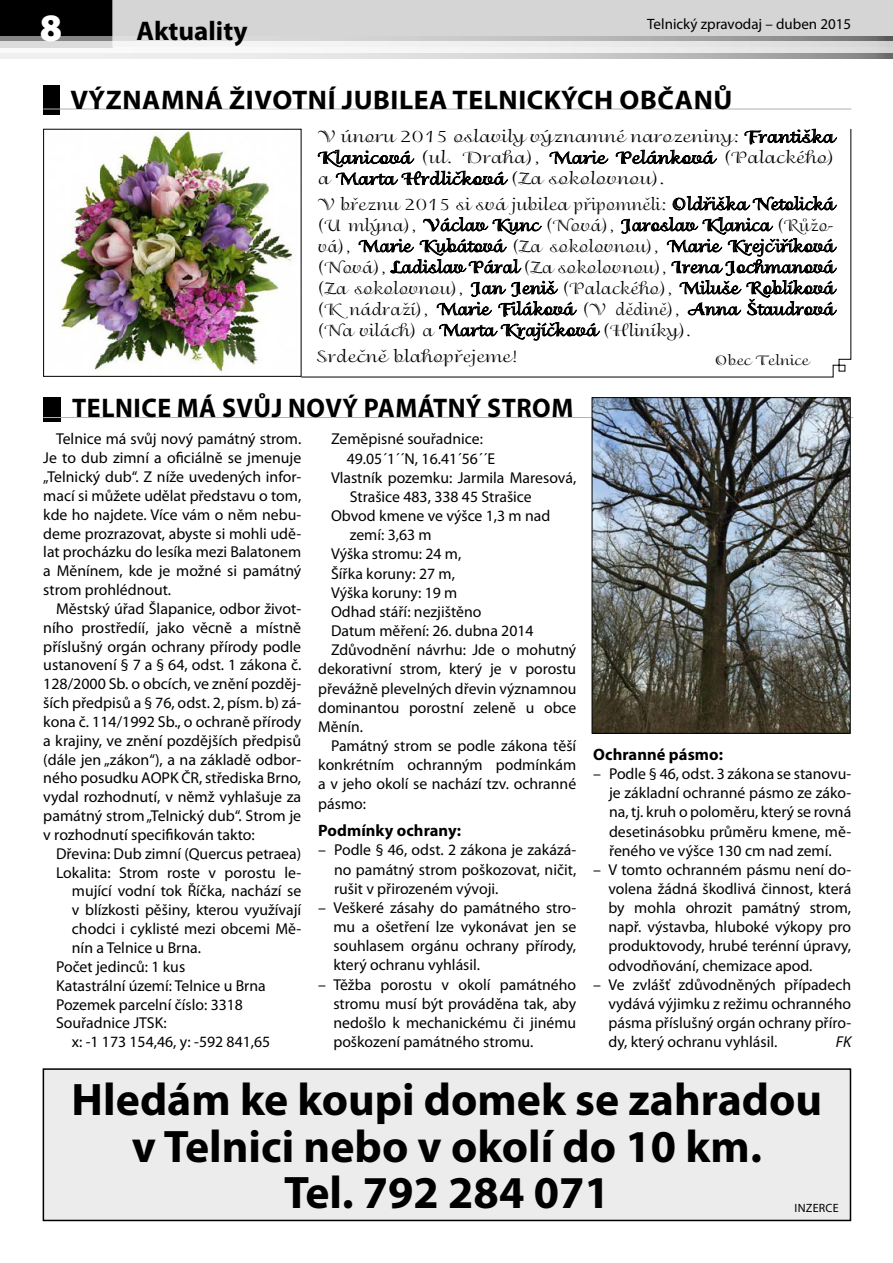
<style>
.page{position:relative;width:893px;height:1263px;background:#fff}
.page>*{position:absolute;margin:0;border:0;box-sizing:border-box;transform-origin:0 0}
.t1{font:700 45.75px/46.5px "Myriad Pro";color:#000;text-align:center}
.t2{font:900 39px "Myriad Pro";color:#fff}
.t3{font:700 27px "Myriad Pro";letter-spacing:.02em;color:#000}
.t4{font:700 27px "Myriad Pro";letter-spacing:.02em;color:#000;scale:.96 1}
.t5{font:700 27px "Myriad Pro";color:#000}
.t6{font:italic 18px/21px "Isadora";color:#000;scale:1.2 1}
.t7{font:italic 18px/21px "Isadora";color:#000;text-align:justify;scale:1.25 1}
.t8{font:italic 18px "Isadora";color:#000;scale:1.24 1}
.t9{font:700 16.5px "Myriad Pro";letter-spacing:.005em;color:#000}
.t10{font:15.75px/18.9px "Myriad Pro";color:#000;text-align:justify}
.t11{font:italic 15.75px "Myriad Pro";color:#000}
.t12{font:15px "Myriad Pro";color:#000}
.t13{font:italic 15px "Isadora";color:#000;scale:1.24 1}
.t14{font:12px "Myriad Pro";letter-spacing:.02em;color:#000}
</style>
<div class="page">
<div style="left:0;top:0;width:112px;height:47px;background:#000"></div>
<div style="left:112px;top:0;width:781px;height:47px;background:#d5d5d5"></div>
<svg style="left:0;top:37px;width:893px;height:21px"></svg>
<svg style="left:0;top:42px;width:893px;height:11px;fill:#f0f0f0"></svg>
<div style="left:43px;top:85px;width:17px;height:30px;background:#000"></div>
<hr style="left:43px;top:109px;width:808px;height:1px;background:#b1b1b0">
<img style="left:60px;top:131px;width:232px;height:241px">
<div style="left:43px;top:129px;width:258px;height:248px;border:1px solid #000"></div>
<svg style="left:301px;top:128px;width:551px;height:250px"></svg>
<svg style="left:615px;top:128px;width:222px;height:217px"></svg>
<svg style="left:318px;top:134px;width:291px;height:231px"></svg>
<div style="left:43px;top:1069px;width:807px;height:151px;background:#ececec"></div>
<div style="left:43px;top:1068px;width:808px;height:153px;border:2px solid #000"></div>
<div style="left:43px;top:397px;width:17px;height:25px;background:#000"></div>
<hr style="left:43px;top:417px;width:810px;height:1px;background:#b1b1b0">
<img style="left:594px;top:399px;width:254px;height:332px">
<div style="left:592px;top:397px;width:258px;height:336px;border:1px solid #000"></div>
<h2 class="t2" style="left:40px;top:1px;width:24px">8</h2>
<h3 class="t5" style="left:136px;top:14px;width:113px">Aktuality</h3>
<p class="t12" style="left:647px;top:14px;width:205px">Telnický zpravodaj – duben 2015</p>
<h3 class="t3" style="left:70px;top:82px;width:663px">VÝZNAMNÁ ŽIVOTNÍ JUBILEA TELNICKÝCH OBČANŮ</h3>
<p class="t7" style="left:319px;top:126px;width:415px">V únoru 2015oslavily významné narozeniny:Františka Klanicová (ul. Draha), Marie Pelánková (Palackého) a Marta Hrdlicˇková (Za sokolovnou).</p>
<p class="t6" style="left:319px;top:194px;width:437px">V brˇeznu 2015si svá jubilea prˇipomneˇli:Oldrˇiška Netolická (U mlýna),Václav Kunc (Nová),Jaroslav Klanica (Ru˚žo&shy;vá), Marie Kubátová (Za sokolovnou), Marie Krejcˇirˇíková (Nová),Ladislav Páral (Za sokolovnou),Irena Jochmanová (Za sokolovnou),Jan Jeniš (Palackého),Miluše Roblíková (Knádraží), Marie Filáková (V deˇdineˇ), Anna Štaudrová (Na vilách) a Marta Krajícˇková (Hliníky).</p>
<p class="t8" style="left:319px;top:347px;width:170px">Srdecˇneˇblahoprˇejeme!</p>
<p class="t13" style="left:716px;top:352px;width:77px">Obec Telnice</p>
<h3 class="t4" style="left:72px;top:391px;width:523px">TELNICE MÁ SVŮJ NOVÝ PAMÁTNÝ STROM</h3>
<p class="t10" style="left:43px;top:429px;width:259px;text-indent:13px">Telnice má svůj nový památný strom.<br>Je to dub zimní a oficiálně se jmenuje „Telnický dub“. Z níže uvedených infor&shy;mací si můžete udělat představu o tom, kde ho najdete. Více vám o něm nebu&shy;deme prozrazovat, abyste si mohli udě&shy;lat procházku do lesíka mezi Balatonem a Měnínem, kde je možné si památný strom prohlédnout.</p>
<p class="t10" style="left:43px;top:599px;width:259px;text-indent:13px">Městský úřad Šlapanice, odbor život&shy;ního prostředíí, jako věcně a místně příslušný orgán ochrany přírody podle ustanovení § 7 a § 64, odst. 1 zákona č.<br>128/2000 Sb. o obcích, ve znění pozděj&shy;ších předpisů a § 76, odst. 2, písm. b) zá&shy;kona č. 114/1992 Sb., o ochraně přírody a krajiny, ve znění pozdějších předpisů (dále jen „zákon“), a na základě odbor&shy;ného posudku AOPK ČR, střediska Brno, vydal rozhodnutí, v němž vyhlašuje za památný strom „Telnický dub“. Strom je v rozhodnutí specifikován takto:</p>
<p class="t10" style="left:56px;top:844px;width:247px">Dřevina: Dub zimní (Quercus petraea)</p>
<p class="t10" style="left:56px;top:863px;width:247px">Lokalita: Strom roste v porostu le-</p>
<p class="t10" style="left:72px;top:881px;width:231px">mující vodní tok Říčka, nachází se</p>
<p class="t10" style="left:72px;top:900px;width:231px">v blízkosti pěšiny, kterou využívají</p>
<p class="t10" style="left:72px;top:919px;width:231px">chodci i cyklisté mezi obcemi Mě-</p>
<p class="t10" style="left:72px;top:938px;width:131px">nín a Telnice u Brna.</p>
<p class="t10" style="left:56px;top:957px;width:131px">Počet jedinců: 1 kus</p>
<p class="t10" style="left:56px;top:976px;width:211px">Katastrální území: Telnice u Brna</p>
<p class="t10" style="left:56px;top:994px;width:188px">Pozemek parcelní číslo: 3318</p>
<p class="t10" style="left:56px;top:1013px;width:112px">Souřadnice JTSK:</p>
<p class="t10" style="left:72px;top:1032px;width:200px">x: -1 173 154,46, y: -592 841,65</p>
<p class="t10" style="left:331px;top:429px;width:153px">Zeměpisné souřadnice:</p>
<p class="t10" style="left:347px;top:448px;width:150px">49.05´1´´N, 16.41´56´´E</p>
<p class="t10" style="left:331px;top:468px;width:247px">Vlastník pozemku: Jarmila Maresová,</p>
<p class="t10" style="left:350px;top:487px;width:183px">Strašice 483, 338 45 Strašice</p>
<p class="t10" style="left:331px;top:506px;width:221px">Obvod kmene ve výšce 1,3 m nad</p>
<p class="t10" style="left:350px;top:525px;width:83px">zemí: 3,63 m</p>
<p class="t10" style="left:331px;top:544px;width:132px">Výška stromu: 24 m,</p>
<p class="t10" style="left:331px;top:563px;width:125px">Šířka koruny: 27 m,</p>
<p class="t10" style="left:331px;top:583px;width:128px">Výška koruny: 19 m</p>
<p class="t10" style="left:331px;top:602px;width:152px">Odhad stáří: nezjištěno</p>
<p class="t10" style="left:331px;top:621px;width:204px">Datum měření: 26. dubna 2014</p>
<p class="t10" style="left:331px;top:640px;width:247px">Zdůvodnění návrhu: Jde o mohutný</p>
<p class="t10" style="left:318px;top:659px;width:259px">dekorativní strom, který je v porostu</p>
<p class="t10" style="left:318px;top:679px;width:259px">převážně plevelných dřevin významnou</p>
<p class="t10" style="left:318px;top:698px;width:259px">dominantou porostní zeleně u obce</p>
<p class="t10" style="left:318px;top:717px;width:46px">Měnín.</p>
<p class="t10" style="left:331px;top:736px;width:247px">Památný strom se podle zákona těší</p>
<p class="t10" style="left:318px;top:755px;width:259px">konkrétním ochranným podmínkám</p>
<p class="t10" style="left:318px;top:774px;width:259px">a v jeho okolí se nachází tzv. ochranné</p>
<p class="t10" style="left:318px;top:794px;width:49px">pásmo:</p>
<p class="t9" style="left:318px;top:820px;width:144px">Podmínky ochrany:</p>
<p class="t10" style="left:334px;top:840px;width:244px;text-indent:-16px">– Podle § 46, odst. 2 zákona je zakázá&shy;no památný strom poškozovat, ničit, rušit v přirozeném vývoji.</p>
<p class="t10" style="left:333px;top:898px;width:244px;text-indent:-15px">– Veškeré zásahy do památného stro&shy;mu a ošetření lze vykonávat jen se souhlasem orgánu ochrany přírody, který ochranu vyhlásil.</p>
<p class="t10" style="left:333px;top:974px;width:244px;text-indent:-15px">– Těžba porostu v okolí památného stromu musí být prováděna tak, aby nedošlo k mechanickému či jinému poškození památného stromu.</p>
<p class="t9" style="left:593px;top:744px;width:131px">Ochranné pásmo:</p>
<p class="t10" style="left:609px;top:764px;width:244px;text-indent:-16px">– Podle § 46, odst. 3 zákona se stanovu&shy;je základní ochranné pásmo ze záko&shy;na, tj. kruh o poloměru, který se rovná desetinásobku průměru kmene, mě&shy;řeného ve výšce 130 cm nad zemí.</p>
<p class="t10" style="left:608px;top:860px;width:244px;text-indent:-15px">– V tomto ochranném pásmu není do&shy;volena žádná škodlivá činnost, která by mohla ohrozit památný strom, např. výstavba, hluboké výkopy pro produktovody, hrubé terénní úpravy, odvodňování, chemizace apod.</p>
<p class="t10" style="left:608px;top:975px;width:244px;text-indent:-15px">– Ve zvlášť zdůvodněných případech vydává výjimku z režimu ochranného pásma příslušný orgán ochrany příro&shy;dy, který ochranu vyhlásil.</p>
<p class="t11" style="left:836px;top:1032px;width:17px">FK</p>
<h1 class="t1" style="left:72px;top:1075px;width:752px">Hledám ke koupi domek se zahradou v Telnici nebo v okolí do 10 km.<br>Tel. 792 284 071</h1>
<p class="t14" style="left:795px;top:1201px;width:46px">INZERCE</p>
</div>
